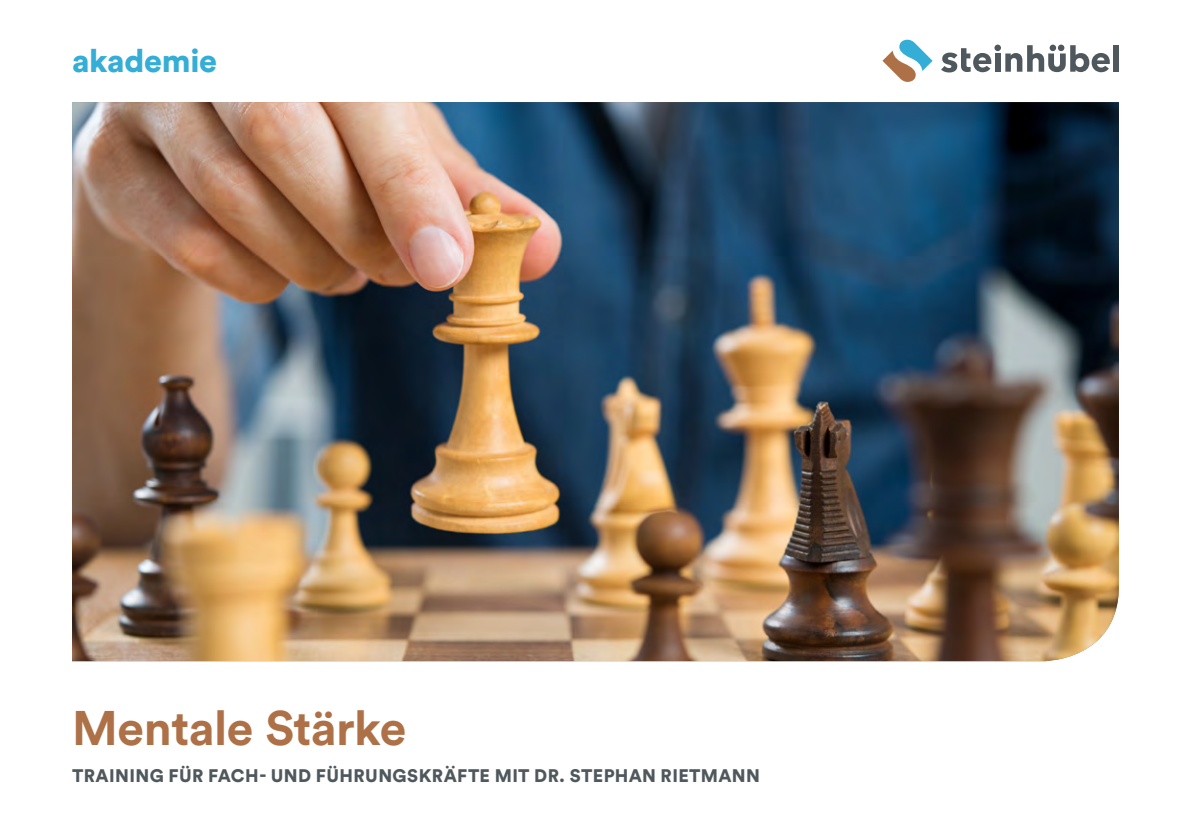
<style>
.page{position:relative;width:1191px;height:840px;background:#fff}
.page>*{position:absolute;margin:0;border:0;box-sizing:border-box;transform-origin:0 0}
.t1{font:700 48px "Circular Std";letter-spacing:-.01em;color:#ae7147}
.t2{font:900 32px "Circular Std";letter-spacing:-.01em;color:#34aed6}
.t3{font:900 18px "Circular Std";letter-spacing:.02em;color:#4f585d}
</style>
<div class="page">
<img style="left:72px;top:102px;width:1047px;height:558px">
<svg style="left:882px;top:40px;width:50px;height:42px"></svg>
<div style="left:994px;top:45px;width:7px;height:6px;background:#4f585d;border-radius:50%"></div>
<div style="left:995px;top:53px;width:5px;height:19px;background:#4f585d"></div>
<div style="left:1113px;top:45px;width:6px;height:27px;background:#4f585d"></div>
<svg style="left:1005px;top:45px;width:104px;height:27px"></svg>
<svg style="left:941px;top:48px;width:50px;height:24px"></svg>
<h2 class="t2" style="left:72px;top:39px;width:147px">akademie</h2>
<h1 class="t1" style="left:72px;top:696px;width:336px">Mentale Stärke</h1>
<p class="t3" style="left:72px;top:763px;width:689px">TRAINING FÜR FACH- UND FÜHRUNGSKRÄFTE MIT DR. STEPHAN RIETMANN</p>
</div>
